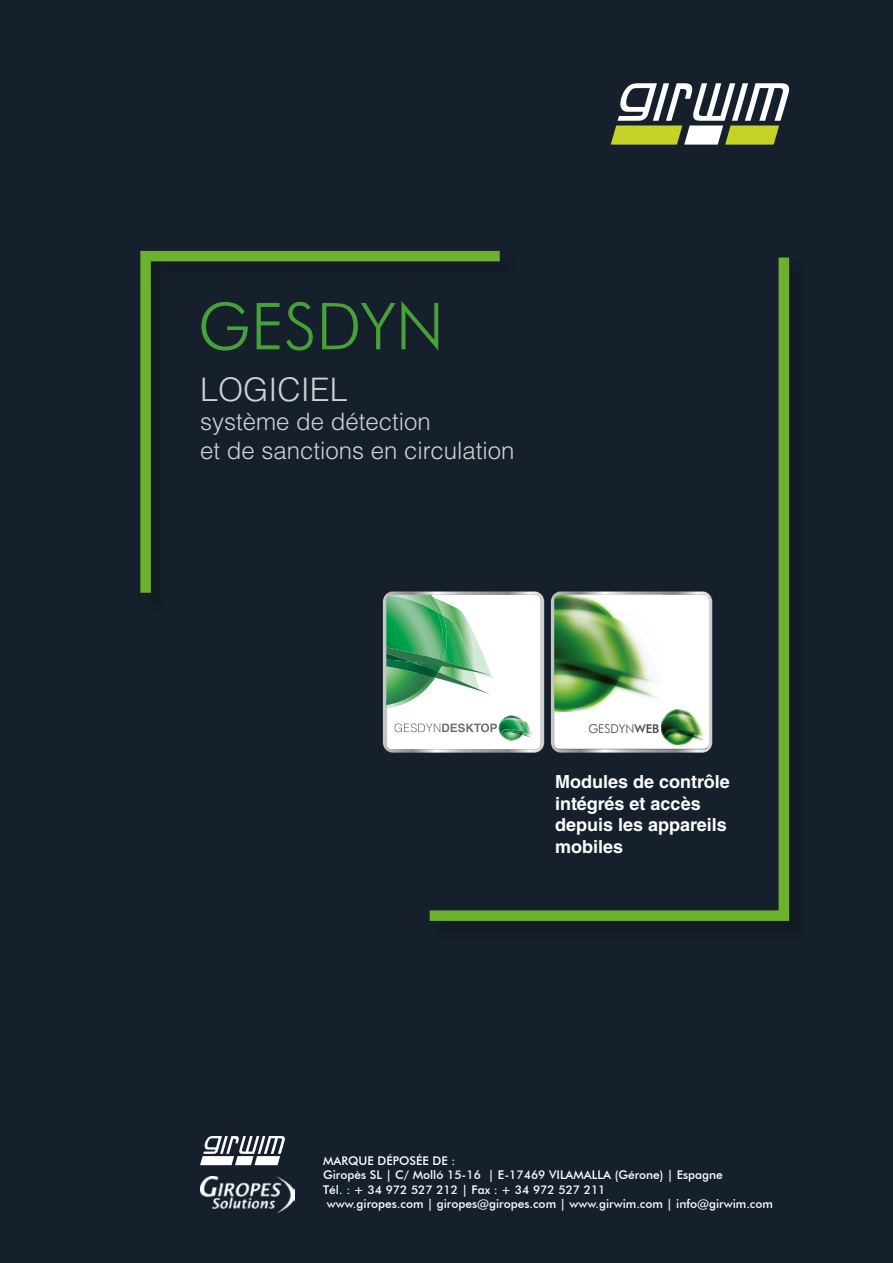
<style>
.page{position:relative;width:893px;height:1263px;background:#16202c}
.page>*{position:absolute;margin:0;border:0;box-sizing:border-box;transform-origin:0 0}
.t1{font:300 64.8px "Futura BT";color:#46a235}
.t2{font:300 32.4px "Helvetica LT Std";color:#d2d2d3}
.t3{font:300 24px/28.8px "Helvetica LT Std";color:#d2d2d3}
.t4{font:700 18px/21.6px "Helvetica LT Std";color:#fff}
.t5{font:300 12.15px "Futura BT";color:#424244}
.t6{font:500 12px "Futura BT";color:#fff}
.s1{font-weight:500}
</style>
<div class="page">
<svg style="left:140px;top:250px;width:279px;height:353px"></svg>
<div style="left:432px;top:260px;width:376px;height:680px;background:#131c26"></div>
<svg style="left:419px;top:250px;width:371px;height:671px"></svg>
<svg style="left:611px;top:83px;width:178px;height:62px"></svg>
<svg style="left:383px;top:591px;width:161px;height:162px"></svg>
<img style="left:501px;top:730px;width:17px;height:6px">
<svg style="left:551px;top:591px;width:161px;height:162px"></svg>
<div style="left:554px;top:595px;width:155px;height:154px;background:#fff;border-radius:5px"></div>
<img style="left:554px;top:595px;width:104px;height:117px">
<img style="left:661px;top:710px;width:44px;height:34px">
<svg style="left:200px;top:1136px;width:85px;height:29px"></svg>
<img style="left:200px;top:1177px;width:95px;height:36px">
<h1 class="t1" style="left:198px;top:287px;width:248px">GESDYN</h1>
<h2 class="t2" style="left:200px;top:369px;width:149px">LOGICIEL</h2>
<h3 class="t3" style="left:200px;top:407px;width:316px">système de détection<br>et de sanctions en circulation</h3>
<p class="t5" style="left:588px;top:721px;width:72px">GESDYN<span class="s1">WEB</span></p>
<h3 class="t4" style="left:555px;top:771px;width:176px">Modules de contrôle intégrés et accès depuis les appareils mobiles</h3>
<p class="t6" style="left:323px;top:1153px;width:134px">MARQUE DÉPOSÉE DE :</p>
<p class="t6" style="left:323px;top:1168px;width:401px">Giropès SL | C/ Molló 15-16 | E-17469 VILAMALLA (Gérone) | Espagne</p>
<p class="t6" style="left:323px;top:1182px;width:284px">Tél. : + 34 972 527 212 | Fax : + 34 972 527 211</p>
<p class="t6" style="left:327px;top:1197px;width:448px">www.giropes.com | giropes@giropes.com | www.girwim.com | info@girwim.com</p>
</div>
